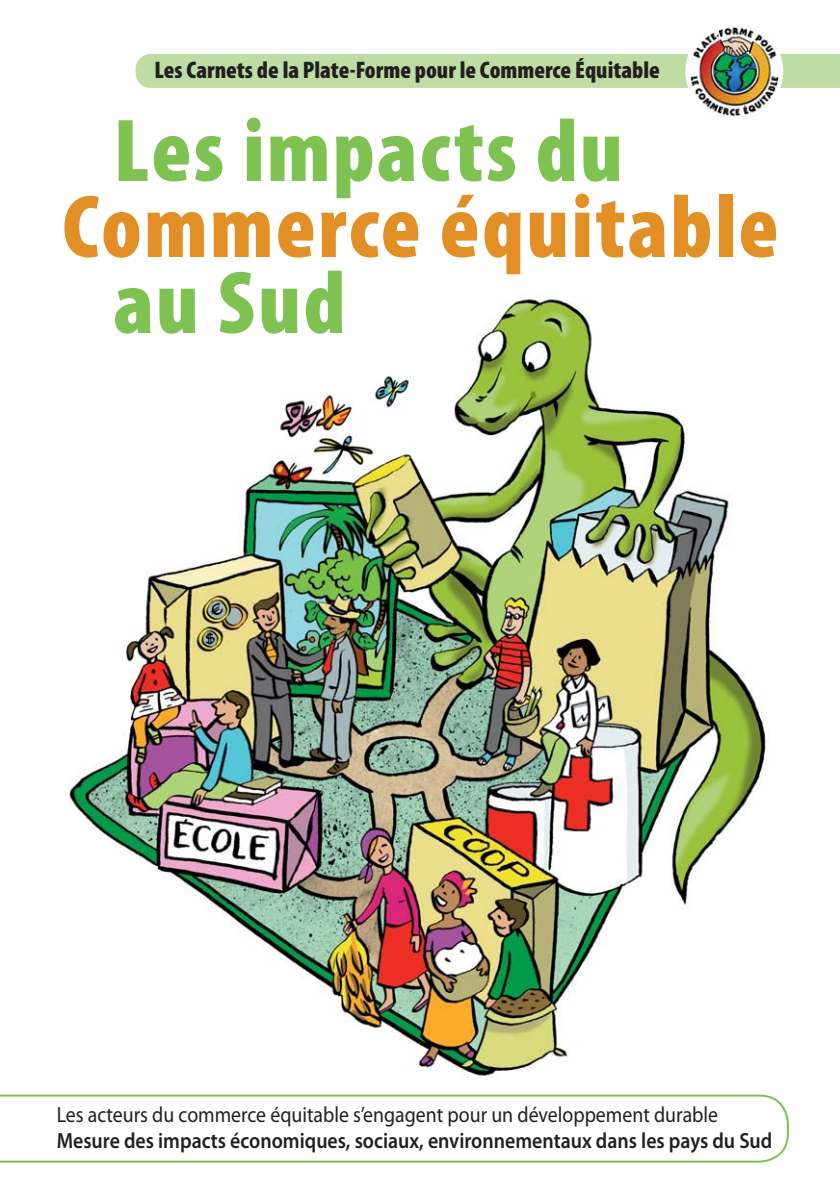
<style>
.page{position:relative;width:840px;height:1191px;background:#fff}
.page>*{position:absolute;margin:0;border:0;box-sizing:border-box;transform-origin:0 0}
.t1{font:900 condensed 90px "Myriad Pro";letter-spacing:.025em;color:#7ec352}
.t2{font:900 condensed 90px "Myriad Pro";letter-spacing:.025em;color:#e28f26}
.t3{font:900 condensed 24px "Myriad Pro";color:#231f20}
.t4{font:600 22px "Myriad Pro";color:#231f20;scale:.9 1}
.t5{font:22px "Myriad Pro";color:#231f20;scale:.9 1}
</style>
<div class="page">
<div style="left:135px;top:54px;width:704px;height:34px;background:#bddda4"></div>
<img style="left:69px;top:299px;width:697px;height:777px">
<svg style="left:0;top:1094px;width:788px;height:68px"></svg>
<div style="left:685px;top:23px;width:97px;height:97px;background:#fff;border-radius:50%"></div>
<img style="left:688px;top:25px;width:91px;height:92px">
<p class="t3" style="left:154px;top:62px;width:506px">Les Carnets de la Plate-Forme pour le Commerce Équitable</p>
<h1 class="t1" style="left:113px;top:122px;width:510px">Les impacts du</h1>
<h1 class="t2" style="left:62px;top:198px;width:717px">Commerce équitable</h1>
<h1 class="t1" style="left:113px;top:274px;width:233px">au Sud</h1>
<p class="t5" style="left:57px;top:1106px;width:736px">Les acteurs du commerce équitable s’engagent pour un développement durable</p>
<p class="t4" style="left:57px;top:1132px;width:796px">Mesure des impacts économiques, sociaux, environnementaux dans les pays du Sud</p>
</div>
